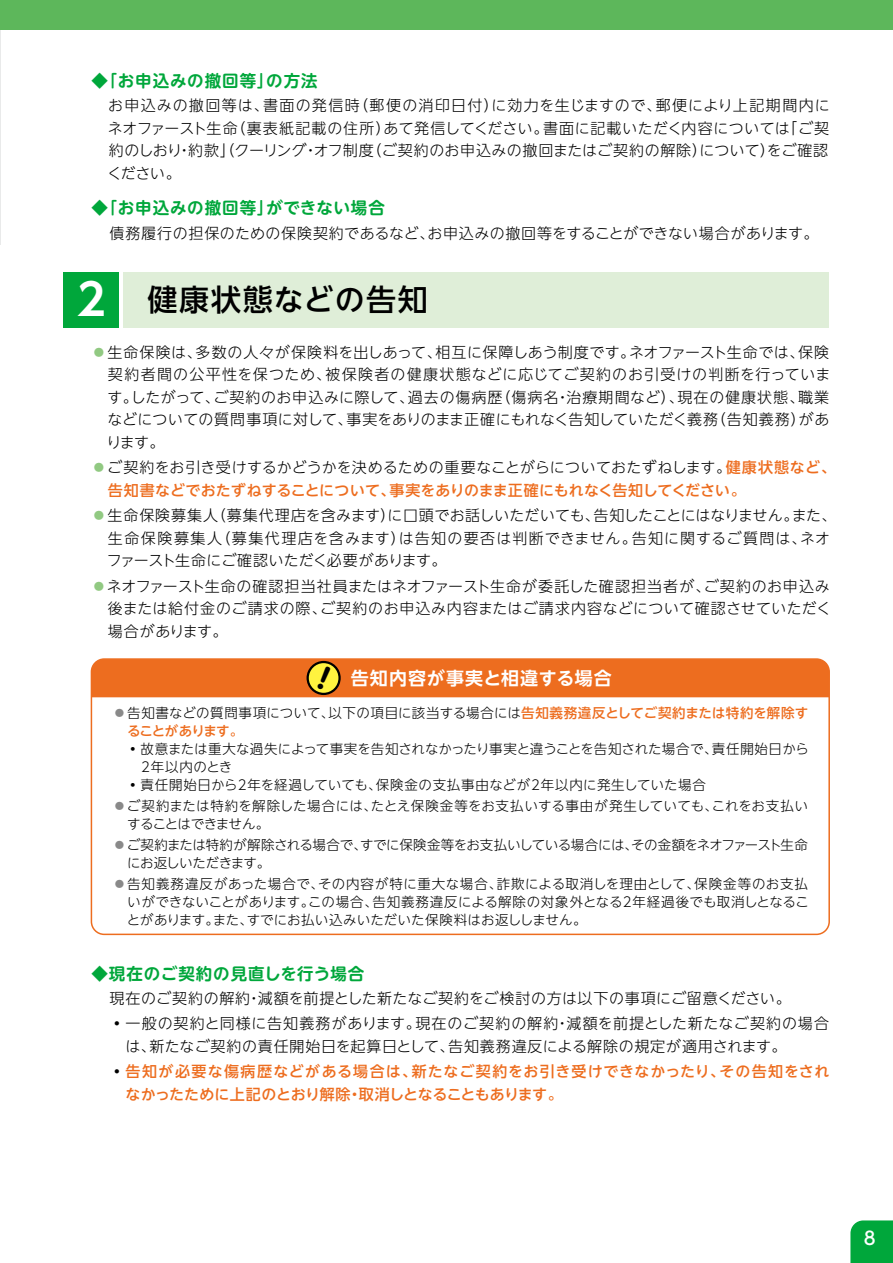
<style>
.page{position:relative;width:893px;height:1263px;background:#fff}
.page>*{position:absolute;margin:0;border:0;box-sizing:border-box;transform-origin:0 0}
.t1{font:500 30px "UD Shin Go NT Pro";letter-spacing:.055em;color:#000}
.t2{font:700 18px "UD Shin Go NT Pro De";letter-spacing:.06em;color:#fff}
.t3{font:500 18px "UD Shin Go NT Pro";color:#fff}
.t4{font:700 16.5px "UD Shin M Go Pro De";letter-spacing:.055em;color:#00a73b}
.t5{font:300 15px/22.5px "UD Shin Go NT Pro";letter-spacing:.035em;color:#000;text-align:justify}
.t6{font:500 15px/22.5px "UD Shin Go NT Pro";letter-spacing:-.01em;color:#ed6d1f}
.t7{font:500 15px "UD Shin Go NT Pro";letter-spacing:-.03em;color:#ed6d1f}
.t8{font:300 13.5px/18px "UD Shin Go NT Pro";color:#000}
.t9{font:300 13.5px/18px "UD Shin Go NT Pro";letter-spacing:-.035em;color:#000}
.t10{font:500 13.5px/18px "UD Shin Go NT Pro";letter-spacing:-.06em;color:#ed6d1f}
.t11{font:300 13.5px "UD Shin Go NT Pro";letter-spacing:.03em;color:#000}
.t12{font:300 13.5px "UD Shin Go NT Pro";letter-spacing:.045em;color:#000}
.s1{font-family:"UD Shin Go NT Pro De";font-weight:700;font-size:43.5px;color:#fff}
.s2{color:#91c982}
.s3{font-weight:300;color:#91c982}
.s4{font-weight:300;color:#000}
.s5{font-weight:300;color:#898989}
.s6{color:#898989}
.s7{font-weight:500;color:#ed6d1f}
</style>
<div class="page">
<div style="left:0;top:0;width:893px;height:30px;background:#5db75b"></div>
<div style="left:123px;top:272px;width:706px;height:55px;background:#dfeed8"></div>
<div style="left:64px;top:272px;width:55px;height:55px;background:#00a73b"></div>
<div style="left:91px;top:658px;width:739px;height:277px;border:2px solid #ed6d1f;border-radius:13px"></div>
<div style="left:850px;top:1220px;width:43px;height:43px;background:#00a73b"></div>
<div style="left:91px;top:659px;width:738px;height:38px;background:#ed6d1f"></div>
<p class="t4" style="left:91px;top:67px;width:228px">◆「お申込みの撤回等」の方法</p>
<p class="t5" style="left:107px;top:94px;width:724px">お申込みの撤回等は、書面の発信時（郵便の消印日付）に効力を生じますので、郵便により上記期間内にネオファースト生命（裏表紙記載の住所）あて発信してください。書面に記載いただく内容については「ご契約のしおり・約款」（クーリング・オフ制度（ご契約のお申込みの撤回またはご契約の解除）について）をご確認ください。</p>
<p class="t4" style="left:91px;top:195px;width:295px">◆「お申込みの撤回等」ができない場合</p>
<p class="t5" style="left:109px;top:221px;width:710px">債務履行の担保のための保険契約であるなど、お申込みの撤回等をすることができない場合があります。</p>
<h1 class="t1" style="left:77px;top:275px;width:353px"><span class="s1">2</span> 健康状態などの告知</h1>
<p class="t5" style="left:107px;top:340px;width:725px;text-indent:-15px"><span class="s2">●</span>生命保険は、多数の人々が保険料を出しあって、相互に保障しあう制度です。ネオファースト生命では、保険契約者間の公平性を保つため、被保険者の健康状態などに応じてご契約のお引受けの判断を行っています。したがって、ご契約のお申込みに際して、過去の傷病歴（傷病名・治療期間など）、現在の健康状態、職業などについての質問事項に対して、事実をありのまま正確にもれなく告知していただく義務（告知義務）があります。</p>
<p class="t6" style="left:108px;top:456px;width:730px;text-indent:-17px"><span class="s3">●</span><span class="s4">ご契約をお引き受けするかどうかを決めるための重要なことがらについておたずねします。</span>健康状態など、告知書などでおたずねすることについて、事実をありのまま正確にもれなく告知してください。</p>
<p class="t5" style="left:107px;top:504px;width:731px;text-align:left;text-indent:-16px"><span class="s2">●</span>生命保険募集人（募集代理店を含みます）に口頭でお話しいただいても、告知したことにはなりません。また、生命保険募集人（募集代理店を含みます）は告知の要否は判断できません。告知に関するご質問は、ネオファースト生命にご確認いただく必要があります。</p>
<p class="t5" style="left:108px;top:574px;width:725px;text-indent:-16px"><span class="s2">●</span>ネオファースト生命の確認担当社員またはネオファースト生命が委託した確認担当者が、ご契約のお申込み後または給付金のご請求の際、ご契約のお申込み内容またはご請求内容などについて確認させていただく場合があります。</p>
<p class="t2" style="left:351px;top:664px;width:263px">告知内容が事実と相違する場合</p>
<p class="t10" style="left:127px;top:703px;width:683px;text-indent:-14px"><span class="s5">●</span><span class="s4">告知書などの質問事項について、以下の項目に該当する場合には</span>告知義務違反としてご契約または特約を解除することがあります。</p>
<p class="t8" style="left:126px;top:739px;width:684px">・故意または重大な過失によって事実を告知されなかったり事実と違うことを告知された場合で、責任開始日から</p>
<p class="t12" style="left:141px;top:756px;width:93px">2年以内のとき</p>
<p class="t11" style="left:126px;top:774px;width:581px">・責任開始日から2年を経過していても、保険金の支払事由などが2年以内に発生していた場合</p>
<p class="t8" style="left:127px;top:796px;width:682px;text-indent:-14px"><span class="s6">●</span>ご契約または特約を解除した場合には、たとえ保険金等をお支払いする事由が発生していても、これをお支払いすることはできません。</p>
<p class="t9" style="left:127px;top:835px;width:682px;text-indent:-14px"><span class="s6">●</span>ご契約または特約が解除される場合で、すでに保険金等をお支払いしている場合には、その金額をネオファースト生命にお返しいただきます。</p>
<p class="t8" style="left:127px;top:874px;width:684px;text-align:justify;text-indent:-14px"><span class="s6">●</span>告知義務違反があった場合で、その内容が特に重大な場合、詐欺による取消しを理由として、保険金等のお支払いができないことがあります。この場合、告知義務違反による解除の対象外となる2年経過後でも取消しとなることがあります。また、すでにお払い込みいただいた保険料はお返ししません。</p>
<p class="t4" style="left:91px;top:960px;width:274px">◆現在のご契約の見直しを行う場合</p>
<p class="t5" style="left:109px;top:985px;width:721px;line-height:25.5px">現在のご契約の解約・減額を前提とした新たなご契約をご検討の方は以下の事項にご留意ください。<br>・一般の契約と同様に告知義務があります。現在のご契約の解約・減額を前提とした新たなご契約の場合</p>
<p class="t5" style="left:109px;top:1033px;width:722px;line-height:25.5px;text-indent:16px">は、新たなご契約の責任開始日を起算日として、告知義務違反による解除の規定が適用されます。<br>・<span class="s7">告知が必要な傷病歴などがある場合は、新たなご契約をお引き受けできなかったり、その告知をされ</span></p>
<p class="t7" style="left:126px;top:1082px;width:439px">なかったために上記のとおり解除・取消しとなることもあります。</p>
<p class="t3" style="left:864px;top:1223px;width:13px">8</p>
</div>
